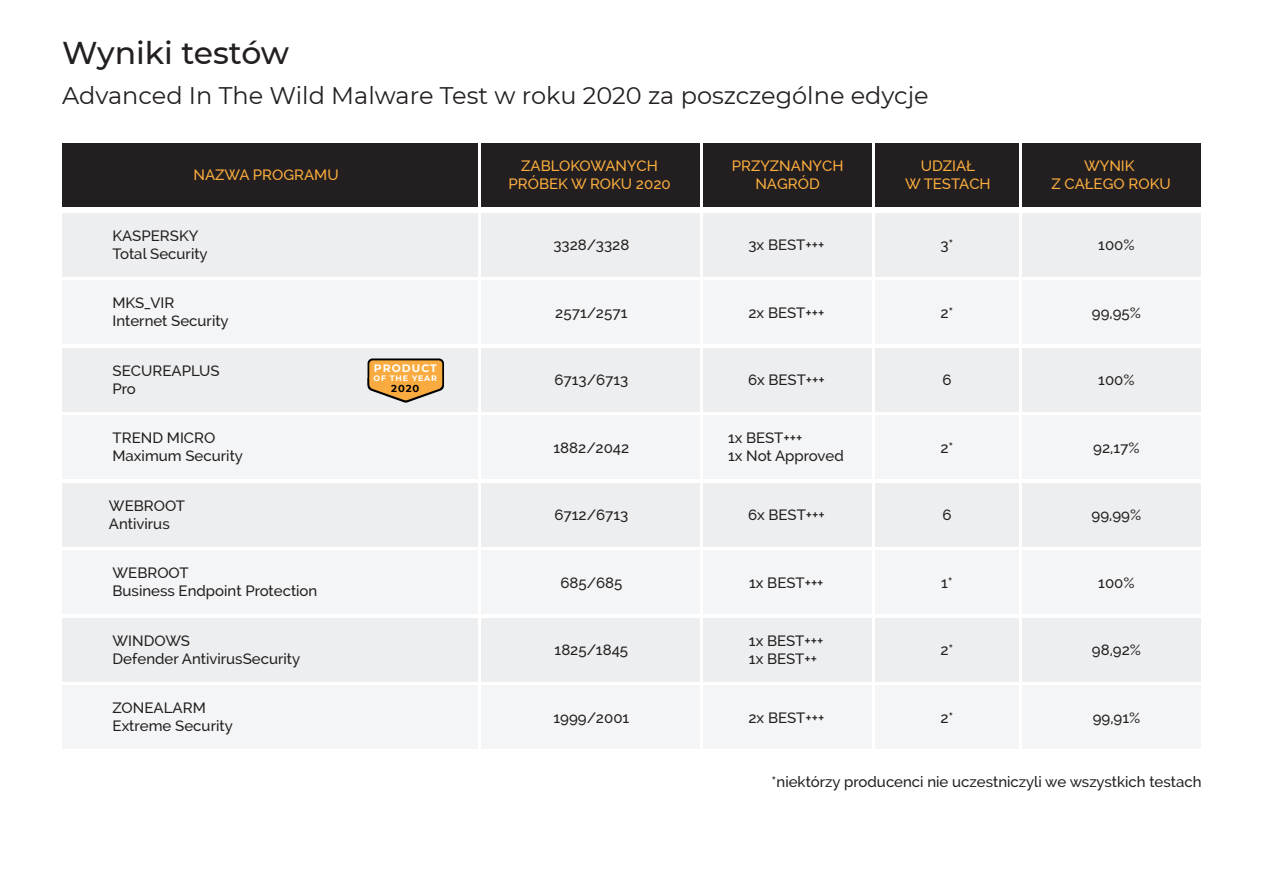
<style>
.page{position:relative;width:1263px;height:893px;background:#fff}
.page>*{position:absolute;margin:0;border:0;box-sizing:border-box;transform-origin:0 0}
.t1{font:500 31.5px "Montserrat";letter-spacing:-.005em;color:#231f20}
.t2{font:24px "Montserrat";color:#231f20}
.t3{font:500 15px/18px "Raleway";color:#231f20}
.t4{font:500 15px/18px "Raleway";color:#fbad3e;text-align:center}
.t5{font:700 10.8px "Montserrat";letter-spacing:.1em;color:#fff}
.t6{font:700 10.05px "Montserrat";color:#000001}
.t7{font:700 7.95px "Montserrat";letter-spacing:.1em;color:#fff}
</style>
<div class="page">
<div style="left:62px;top:685px;width:1139px;height:64px;background:#f4f5f6"></div>
<div style="left:62px;top:483px;width:1139px;height:64px;background:#eceeef"></div>
<div style="left:62px;top:550px;width:1139px;height:64px;background:#f4f5f6"></div>
<div style="left:62px;top:618px;width:1139px;height:64px;background:#eceeef"></div>
<div style="left:62px;top:213px;width:1139px;height:64px;background:#eceeef"></div>
<div style="left:62px;top:280px;width:1139px;height:64px;background:#f4f5f6"></div>
<div style="left:62px;top:348px;width:1139px;height:64px;background:#eceeef"></div>
<div style="left:62px;top:415px;width:1139px;height:64px;background:#f4f5f6"></div>
<div style="left:62px;top:143px;width:1139px;height:64px;background:#231f20"></div>
<hr style="left:1019px;top:110px;width:3px;height:655px;background:#fff">
<hr style="left:872px;top:110px;width:3px;height:655px;background:#fff">
<hr style="left:700px;top:110px;width:2px;height:655px;background:#fff">
<hr style="left:478px;top:110px;width:2px;height:655px;background:#fff">
<svg style="left:367px;top:358px;width:77px;height:45px;background:#daa256"></svg>
<h1 class="t1" style="left:62px;top:31px;width:229px">Wyniki testów</h1>
<h2 class="t2" style="left:62px;top:78px;width:868px">Advanced In The Wild Malware Test w roku 2020 za poszczególne edycje</h2>
<p class="t4" style="left:508px;top:157px;width:164px">ZABLOKOWANYCH<br>PRÓBEK W ROKU 2020</p>
<p class="t4" style="left:732px;top:157px;width:113px">PRZYZNANYCH<br>NAGRÓD</p>
<p class="t4" style="left:905px;top:157px;width:87px">UDZIAŁ<br>W TESTACH</p>
<p class="t4" style="left:194px;top:166px;width:147px">NAZWA PROGRAMU</p>
<p class="t4" style="left:1051px;top:157px;width:121px">WYNIK<br>Z CAŁEGO ROKU</p>
<p class="t3" style="left:113px;top:226px;width:97px">KASPERSKY<br>Total Security</p>
<p class="t3" style="left:113px;top:294px;width:118px">MKS_VIR<br>Internet Security</p>
<p class="t3" style="left:113px;top:361px;width:109px">SECUREAPLUS<br>Pro</p>
<p class="t3" style="left:113px;top:429px;width:132px">TREND MICRO<br>Maximum Security</p>
<p class="t3" style="left:109px;top:496px;width:78px">WEBROOT<br>Antivirus</p>
<p class="t3" style="left:113px;top:564px;width:206px">WEBROOT<br>Business Endpoint Protection</p>
<p class="t3" style="left:113px;top:631px;width:189px">WINDOWS<br>Defender AntivirusSecurity</p>
<p class="t5" style="left:374px;top:361px;width:65px">PRODUCT</p>
<p class="t7" style="left:374px;top:372px;width:65px">OF THE YEAR</p>
<p class="t6" style="left:391px;top:381px;width:30px">2020</p>
<p class="t3" style="left:553px;top:236px;width:78px">3328/3328</p>
<p class="t3" style="left:748px;top:236px;width:77px">3x BEST+++</p>
<p class="t3" style="left:940px;top:236px;width:15px">3*</p>
<p class="t3" style="left:555px;top:304px;width:74px">2571/2571</p>
<p class="t3" style="left:748px;top:304px;width:77px">2x BEST+++</p>
<p class="t3" style="left:940px;top:304px;width:15px">2*</p>
<p class="t3" style="left:554px;top:371px;width:75px">6713/6713</p>
<p class="t3" style="left:748px;top:371px;width:78px">6x BEST+++</p>
<p class="t3" style="left:942px;top:371px;width:11px">6</p>
<p class="t3" style="left:553px;top:439px;width:77px">1882/2042</p>
<p class="t3" style="left:728px;top:429px;width:117px">1x BEST+++<br>1x Not Approved</p>
<p class="t3" style="left:940px;top:439px;width:15px">2*</p>
<p class="t3" style="left:554px;top:506px;width:75px">6712/6713</p>
<p class="t3" style="left:748px;top:506px;width:78px">6x BEST+++</p>
<p class="t3" style="left:942px;top:506px;width:11px">6</p>
<p class="t3" style="left:560px;top:574px;width:63px">685/685</p>
<p class="t3" style="left:749px;top:574px;width:76px">1x BEST+++</p>
<p class="t3" style="left:941px;top:574px;width:13px">1*</p>
<p class="t3" style="left:555px;top:641px;width:75px">1825/1845</p>
<p class="t3" style="left:749px;top:631px;width:76px">1x BEST+++<br>1x BEST++</p>
<p class="t3" style="left:940px;top:641px;width:15px">2*</p>
<p class="t3" style="left:1098px;top:236px;width:38px">100%</p>
<p class="t3" style="left:1092px;top:304px;width:51px">99,95%</p>
<p class="t3" style="left:1098px;top:371px;width:38px">100%</p>
<p class="t3" style="left:1093px;top:439px;width:48px">92,17%</p>
<p class="t3" style="left:1091px;top:506px;width:51px">99,99%</p>
<p class="t3" style="left:1098px;top:574px;width:38px">100%</p>
<p class="t3" style="left:1092px;top:641px;width:51px">98,92%</p>
<p class="t3" style="left:113px;top:699px;width:122px">ZONEALARM<br>Extreme Security</p>
<p class="t3" style="left:1093px;top:709px;width:49px">99,91%</p>
<p class="t3" style="left:748px;top:709px;width:77px">2x BEST+++</p>
<p class="t3" style="left:940px;top:709px;width:15px">2*</p>
<p class="t3" style="left:553px;top:709px;width:77px">1999/2001</p>
<p class="t3" style="left:772px;top:772px;width:431px">*niektórzy producenci nie uczestniczyli we wszystkich testach</p>
</div>
